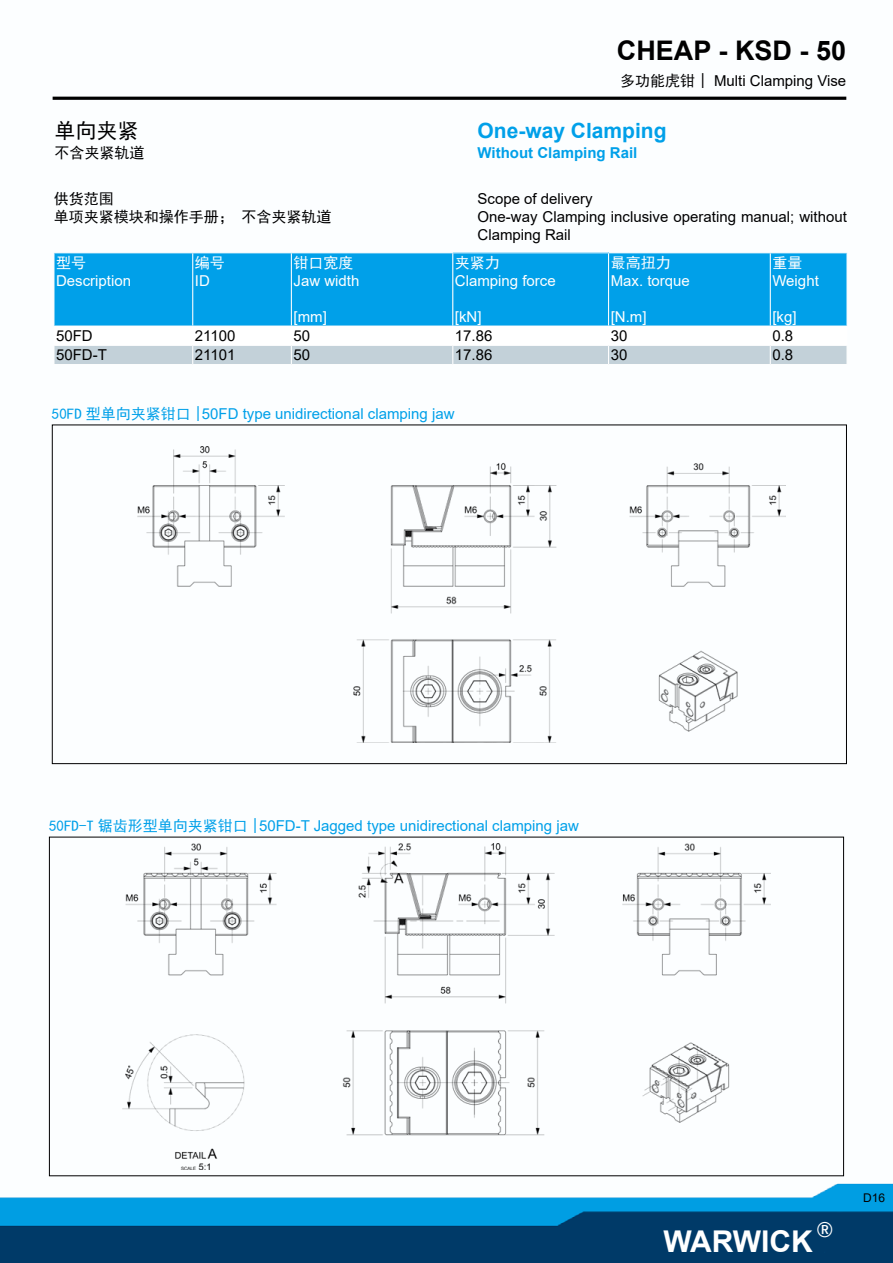
<style>
.page{position:relative;width:893px;height:1263px;background:#fff}
.page>*{position:absolute;margin:0;border:0;box-sizing:border-box;transform-origin:0 0}
.t1{font:700 30px "Arial";color:#fff}
.t2{font:700 27px "Arial";color:#000}
.t3{font:700 21px "Arial";color:#00a0e9}
.t4{font:21px "Sim Hei";color:#000}
.t5{font:700 21px "Deng Xian";color:#fff}
.t6{font:15px/18px "Arial";color:#000}
.t7{font:15px "Arial";color:#00a0e9}
.t8{font:15px "Arial";color:#fff}
.t9{font:15px/18px "Sim Hei";color:#000}
.t10{font:700 15px "Arial";color:#00a0e9}
.t11{font:15px "Sim Hei";color:#fff}
.t12{font:12px "Arial";color:#000}
.s1{font-family:"Sim Hei"}
</style>
<div class="page">
<img style="left:0;top:96px;width:893px;height:1167px">
<div style="left:53px;top:97px;width:793px;height:3px;border:2px solid #000"></div>
<div style="left:54px;top:253px;width:792px;height:73px;background:#00a0e9"></div>
<div style="left:453px;top:253px;width:156px;height:73px;background:#00a0e9"></div>
<hr style="left:609px;top:252px;width:161px;height:1px;background:#fff">
<hr style="left:291px;top:252px;width:162px;height:1px;background:#fff">
<hr style="left:453px;top:252px;width:156px;height:1px;background:#fff">
<hr style="left:452px;top:253px;width:1px;height:73px;background:#fff">
<hr style="left:608px;top:253px;width:1px;height:73px;background:#fff">
<hr style="left:770px;top:252px;width:78px;height:1px;background:#fff">
<hr style="left:770px;top:253px;width:1px;height:73px;background:#fff">
<hr style="left:846px;top:253px;width:2px;height:73px;background:#fff">
<hr style="left:193px;top:252px;width:98px;height:1px;background:#fff">
<hr style="left:291px;top:253px;width:1px;height:73px;background:#fff">
<hr style="left:53px;top:252px;width:140px;height:1px;background:#fff">
<hr style="left:53px;top:253px;width:1px;height:73px;background:#fff">
<hr style="left:192px;top:253px;width:1px;height:73px;background:#fff">
<svg style="left:53px;top:326px;width:795px;height:39px"></svg>
<hr style="left:193px;top:364px;width:98px;height:1px;background:#fff">
<hr style="left:291px;top:364px;width:162px;height:1px;background:#fff">
<img style="left:123px;top:843px;width:647px;height:327px">
<img style="left:138px;top:446px;width:647px;height:296px">
<h2 class="t2" style="left:617px;top:32px;width:231px">CHEAP - KSD - 50</h2>
<p class="t6" style="left:620px;top:72px;width:228px"><span class="s1">多功能虎钳 |</span> Multi Clamping Vise</p>
<h3 class="t4" style="left:55px;top:120px;width:86px">单向夹紧</h3>
<p class="t9" style="left:55px;top:144px;width:92px">不含夹紧轨道</p>
<h3 class="t3" style="left:477px;top:116px;width:191px">One-way Clamping</h3>
<p class="t10" style="left:477px;top:142px;width:161px">Without Clamping Rail</p>
<p class="t9" style="left:54px;top:189px;width:279px">供货范围<br>单项夹紧模块和操作手册； 不含夹紧轨道</p>
<p class="t6" style="left:477px;top:189px;width:371px">Scope of delivery<br>One-way Clamping inclusive operating manual; without<br>Clamping Rail</p>
<p class="t11" style="left:56px;top:255px;width:31px">型号</p>
<p class="t8" style="left:56px;top:270px;width:77px">Description</p>
<p class="t11" style="left:195px;top:255px;width:31px">编号</p>
<p class="t8" style="left:195px;top:270px;width:16px">ID</p>
<p class="t11" style="left:293px;top:255px;width:61px">钳口宽度</p>
<p class="t8" style="left:293px;top:270px;width:67px">Jaw width</p>
<p class="t8" style="left:293px;top:306px;width:35px">[mm]</p>
<p class="t11" style="left:455px;top:255px;width:46px">夹紧力</p>
<p class="t8" style="left:455px;top:270px;width:102px">Clamping force</p>
<p class="t8" style="left:455px;top:306px;width:28px">[kN]</p>
<p class="t11" style="left:611px;top:255px;width:61px">最高扭力</p>
<p class="t8" style="left:611px;top:270px;width:81px">Max. torque</p>
<p class="t8" style="left:611px;top:306px;width:37px">[N.m]</p>
<p class="t11" style="left:772px;top:255px;width:31px">重量</p>
<p class="t8" style="left:772px;top:270px;width:48px">Weight</p>
<p class="t8" style="left:772px;top:306px;width:26px">[kg]</p>
<p class="t6" style="left:56px;top:327px;width:38px">50FD</p>
<p class="t6" style="left:195px;top:327px;width:42px">21100</p>
<p class="t6" style="left:293px;top:327px;width:18px">50</p>
<p class="t6" style="left:455px;top:327px;width:39px">17.86</p>
<p class="t6" style="left:611px;top:327px;width:18px">30</p>
<p class="t6" style="left:772px;top:327px;width:22px">0.8</p>
<p class="t6" style="left:56px;top:346px;width:52px">50FD-T</p>
<p class="t6" style="left:195px;top:346px;width:42px">21101</p>
<p class="t6" style="left:293px;top:346px;width:18px">50</p>
<p class="t6" style="left:455px;top:346px;width:39px">17.86</p>
<p class="t6" style="left:611px;top:346px;width:18px">30</p>
<p class="t6" style="left:772px;top:346px;width:22px">0.8</p>
<p class="t7" style="left:52px;top:403px;width:404px"><span class="s1">50FD 型单向夹紧钳口 |</span>50FD type unidirectional clamping jaw</p>
<p class="t7" style="left:49px;top:816px;width:531px"><span class="s1">50FD-T 锯齿形型单向夹紧钳口 |</span>50FD-T Jagged type unidirectional clamping jaw</p>
<h1 class="t1" style="left:663px;top:1220px;width:151px">WARWICK</h1>
<h3 class="t5" style="left:815px;top:1216px;width:20px">®</h3>
<p class="t12" style="left:863px;top:1189px;width:24px">D16</p>
</div>
